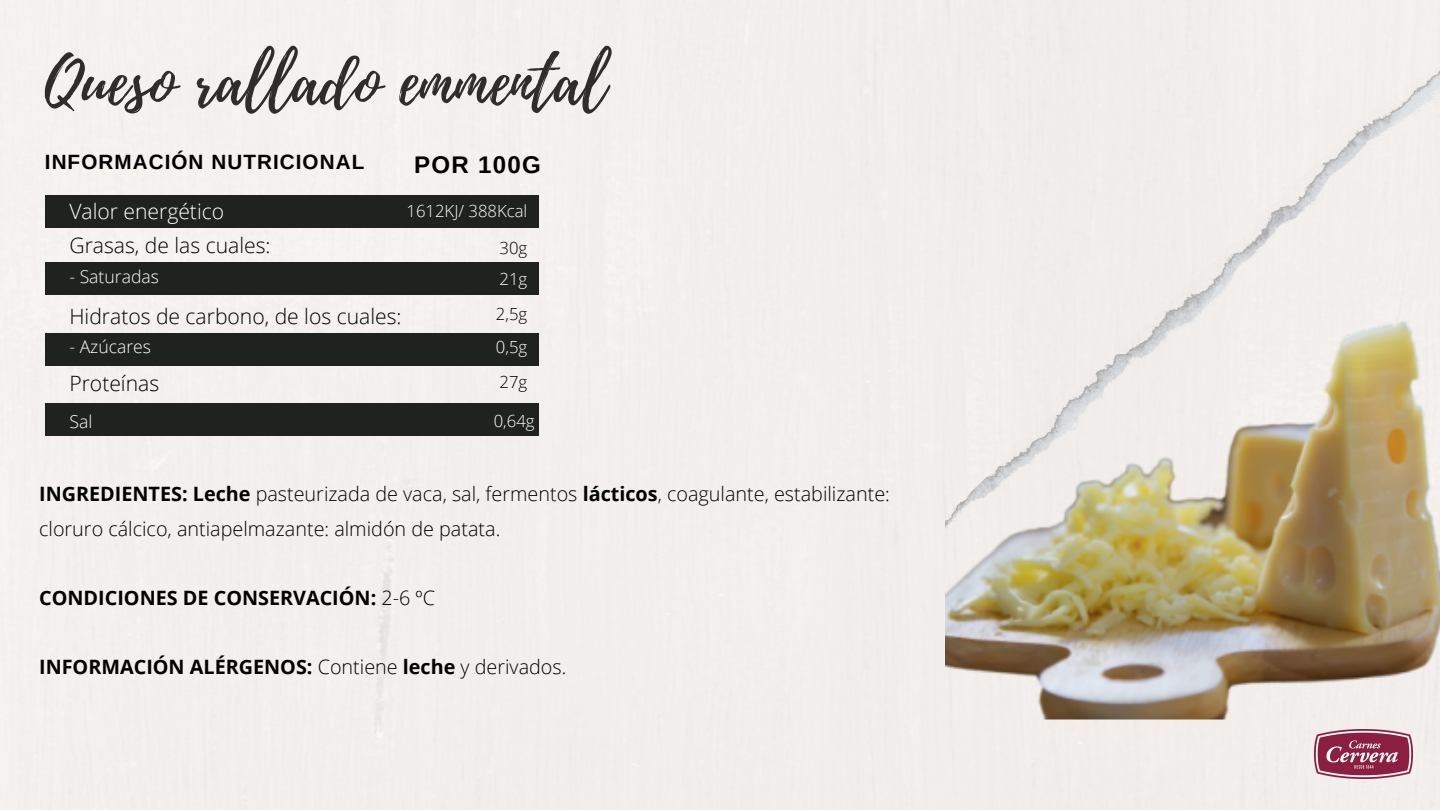
<style>
.page{position:relative;width:1440px;height:810px;background:#f2efec}
.page>*{position:absolute;margin:0;border:0;box-sizing:border-box;transform-origin:0 0}
.t1{font:66px "Playlist Script";color:#302c2c}
.t2{font:700 24.1px "Arimo";letter-spacing:.05em;color:#000}
.t3{font:300 21.1px "Open Sans";color:#000}
.t4{font:300 21.1px "Open Sans";color:#fff}
.t5{font:700 20.6px "Arimo";letter-spacing:.05em;color:#000}
.t6{font:300 19.8px/34.5px "Open Sans";color:#000}
.t7{font:700 19.8px "Open Sans";color:#000}
.t8{font:300 17.6px "Open Sans";color:#fff}
.t9{font:300 16.7px "Open Sans";color:#fff}
.t10{font:300 16.7px "Open Sans";color:#000}
.s1{font-weight:700}
.s2{font-weight:300}
</style>
<div class="page">
<img style="left:945px;top:585px;width:495px;height:225px">
<img style="left:945px;top:45px;width:495px;height:540px">
<div style="left:46px;top:195px;width:493px;height:33px;background:#20221f"></div>
<div style="left:46px;top:403px;width:493px;height:33px;background:#20221f"></div>
<div style="left:46px;top:333px;width:493px;height:32px;background:#20221f"></div>
<div style="left:46px;top:262px;width:493px;height:33px;background:#20221f"></div>
<img style="left:1314px;top:729px;width:99px;height:50px">
<p class="t1" style="left:45px;top:35px;width:562px">Queso rallado emmental</p>
<p class="t5" style="left:45px;top:150px;width:321px">INFORMACIÓN NUTRICIONAL</p>
<p class="t4" style="left:69px;top:197px;width:156px">Valor energético</p>
<p class="t2" style="left:414px;top:151px;width:128px">POR 100G</p>
<p class="t9" style="left:407px;top:200px;width:122px">1612KJ/ 388Kcal</p>
<p class="t3" style="left:69px;top:230px;width:203px">Grasas, de las cuales:</p>
<p class="t10" style="left:500px;top:236px;width:29px">30g</p>
<p class="t8" style="left:69px;top:264px;width:91px">- Saturadas</p>
<p class="t9" style="left:500px;top:267px;width:29px">21g</p>
<p class="t3" style="left:69px;top:301px;width:334px">Hidratos de carbono, de los cuales:</p>
<p class="t10" style="left:496px;top:303px;width:33px">2,5g</p>
<p class="t8" style="left:69px;top:334px;width:83px">- Azúcares</p>
<p class="t9" style="left:496px;top:335px;width:33px">0,5g</p>
<p class="t3" style="left:69px;top:368px;width:91px">Proteínas</p>
<p class="t10" style="left:500px;top:371px;width:29px">27g</p>
<p class="t8" style="left:69px;top:409px;width:24px">Sal</p>
<p class="t9" style="left:494px;top:409px;width:42px">0,64g</p>
<p class="t6" style="left:39px;top:476px;width:852px"><span class="s1">INGREDIENTES: Leche</span> pasteurizada de vaca, sal, fermentos <span class="s1">lácticos</span>, coagulante, estabilizante: cloruro cálcico, antiapelmazante: almidón de patata.</p>
<p class="t7" style="left:39px;top:584px;width:397px">CONDICIONES DE CONSERVACIÓN: <span class="s2">2-6 ºC</span></p>
<p class="t7" style="left:39px;top:653px;width:529px">INFORMACIÓN ALÉRGENOS: <span class="s2">Contiene</span> leche <span class="s2">y derivados.</span></p>
</div>
